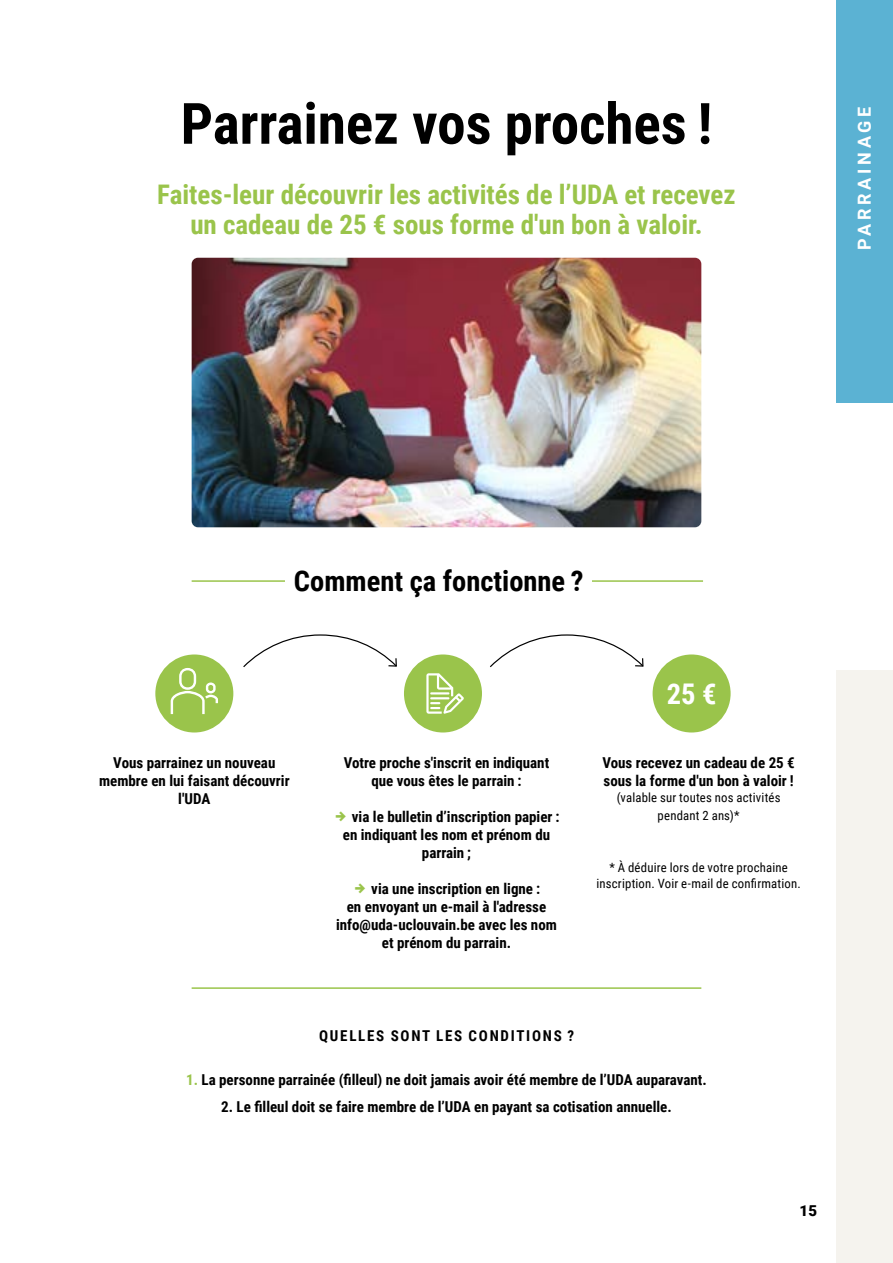
<style>
.page{position:relative;width:893px;height:1263px;background:#fff}
.page>*{position:absolute;margin:0;border:0;box-sizing:border-box;transform-origin:0 0}
.Titre-partie{font:700 57px "Roboto Condensed";color:#000}
.Titre-partie-2{font:700 28.5px "Roboto Condensed";color:#000}
.Titre-partie-3{font:700 28.5px "Roboto Condensed";color:#fff}
.Titre-partie-4{font:700 27px/30px "Roboto Condensed";color:#9ac44b;text-align:center}
.Titre-page{font:700 18px "Roboto";letter-spacing:.205em;color:#fff}
.Formation-catégorie{font:700 15px/18px "Roboto Condensed";color:#000;text-align:center}
.Formation-catégorie-2{font:700 15px "Roboto Condensed";letter-spacing:.115em;color:#000}
.t1{font:900 15px "Roboto";color:#000}
.Formation-catégorie-3{font:12.75px/18px "Roboto Condensed";letter-spacing:.015em;color:#000;text-align:center}
.s1{color:#9ac44b}
</style>
<div class="page">
<div style="left:836px;top:670px;width:57px;height:593px;background:#f5f3ee"></div>
<div style="left:836px;top:0;width:57px;height:403px;background:#5bb2d3"></div>
<div style="left:155px;top:654px;width:78px;height:78px;background:#9ac44b;border-radius:50%"></div>
<hr style="left:192px;top:580px;width:511px;height:2px;background:#9ac44b">
<hr style="left:192px;top:987px;width:509px;height:2px;background:#9ac44b">
<div style="left:404px;top:654px;width:78px;height:78px;background:#9ac44b;border-radius:50%"></div>
<svg style="left:426px;top:673px;width:38px;height:41px"></svg>
<div style="left:286px;top:561px;width:306px;height:38px;background:#fff"></div>
<div style="left:653px;top:654px;width:78px;height:78px;background:#9ac44b;border-radius:50%"></div>
<svg style="left:171px;top:668px;width:47px;height:46px"></svg>
<svg style="left:243px;top:634px;width:154px;height:33px"></svg>
<svg style="left:490px;top:634px;width:154px;height:34px"></svg>
<img style="left:192px;top:258px;width:509px;height:269px">
<p class="Titre-partie" style="left:181px;top:84px;width:533px">Parrainez vos proches !</p>
<p class="Titre-partie-4" style="left:157px;top:178px;width:580px">Faites-leur découvrir les activités de l’UDA et recevez un cadeau de 25 € sous forme d'un bon à valoir.</p>
<p class="Titre-page" style="left:852px;top:250px;width:144px;rotate:-90deg">PARRAINAGE</p>
<p class="Titre-partie-2" style="left:294px;top:561px;width:291px">Comment ça fonctionne ?</p>
<p class="Formation-catégorie" style="left:99px;top:753px;width:192px">Vous parrainez un nouveau membre en lui faisant découvrir l'UDA</p>
<p class="Formation-catégorie" style="left:344px;top:753px;width:207px">Votre proche s'inscrit en indiquant que vous êtes le parrain :</p>
<p class="Formation-catégorie" style="left:352px;top:807px;width:209px">via le bulletin d’inscription papier :</p>
<p class="Formation-catégorie" style="left:343px;top:825px;width:209px">en indiquant les nom et prénom du parrain ;</p>
<p class="Formation-catégorie" style="left:371px;top:879px;width:170px">via une inscription en ligne :</p>
<p class="Formation-catégorie" style="left:336px;top:897px;width:222px">en envoyant un e-mail à l'adresse info@uda-uclouvain.be avec les nom et prénom du parrain.</p>
<p class="Titre-partie-3" style="left:667px;top:674px;width:51px">25 €</p>
<p class="Formation-catégorie" style="left:602px;top:753px;width:194px;text-align:left">Vous recevez un cadeau de 25 € sous la forme d'un bon à valoir !</p>
<p class="Formation-catégorie-3" style="left:617px;top:788px;width:165px">(valable sur toutes nos activités pendant 2 ans)*</p>
<p class="Formation-catégorie-3" style="left:596px;top:859px;width:206px;line-height:15.8px">* À déduire lors de votre prochaine inscription. Voir e-mail de confirmation.</p>
<p class="Formation-catégorie-2" style="left:319px;top:1025px;width:256px">QUELLES SONT LES CONDITIONS ?</p>
<p class="Formation-catégorie" style="left:186px;top:1070px;width:522px"><span class="s1">1.</span> La personne parrainée (filleul) ne doit jamais avoir été membre de l’UDA auparavant.</p>
<p class="Formation-catégorie" style="left:221px;top:1097px;width:452px">2. Le filleul doit se faire membre de l’UDA en payant sa cotisation annuelle.</p>
<p class="t1" style="left:800px;top:1200px;width:19px">15</p>
</div>
